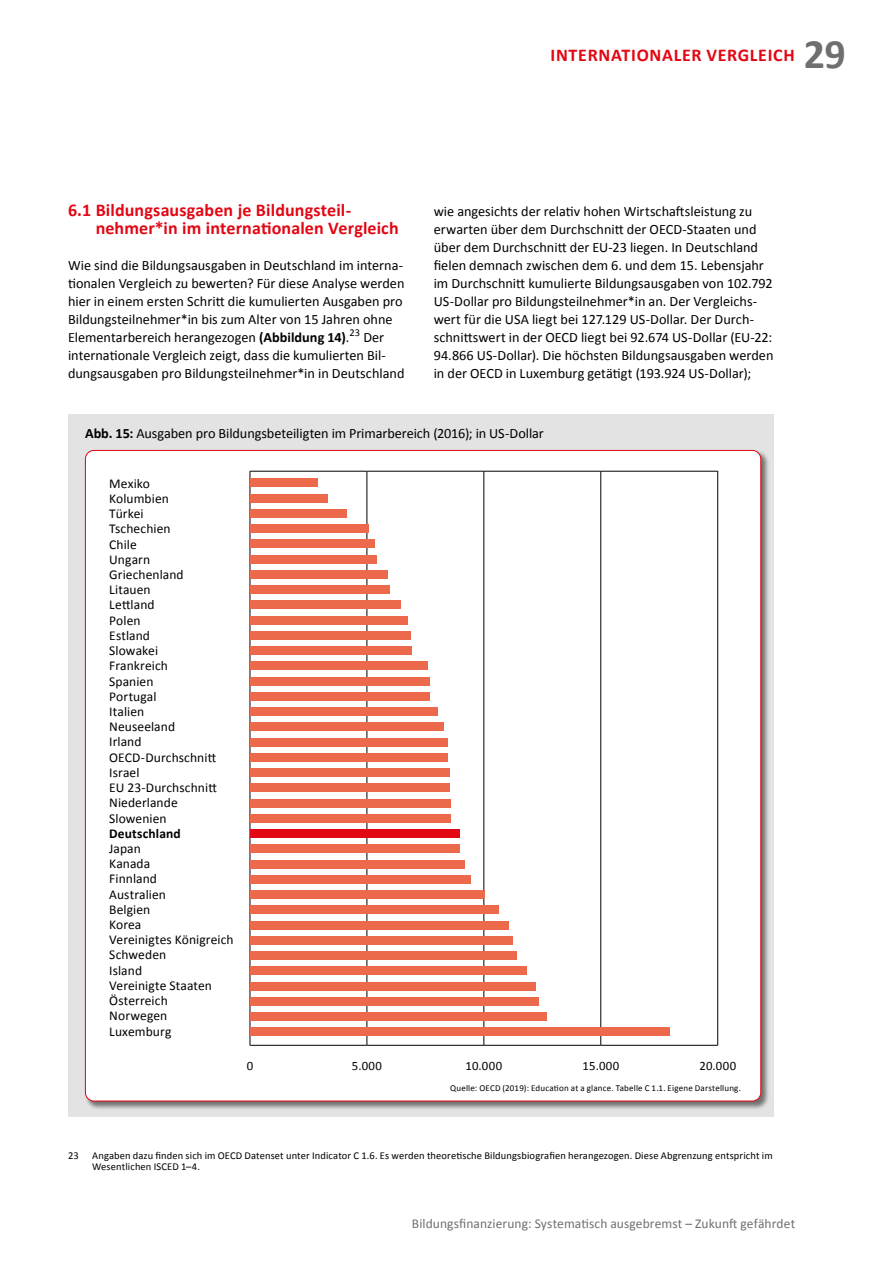
<style>
.page{position:relative;width:893px;height:1263px;background:#fff}
.page>*{position:absolute;margin:0;border:0;box-sizing:border-box;transform-origin:0 0}
.t1{font:700 42px "Calibri";color:#706f6f}
.t2{font:700 18px/18px "Calibri";letter-spacing:.01em;color:#e30613}
.t3{font:14.25px/18px "Calibri";color:#000}
.t4{font:13.5px/15.1px "Calibri";letter-spacing:.005em;color:#000}
.t5{font:13.5px "Calibri";letter-spacing:.005em;color:#706f6f}
.t6{font:700 13.5px "Calibri";letter-spacing:.01em;color:#000}
.t7{font:12.75px "Calibri";letter-spacing:.035em;color:#000}
.t8{font:10.5px/11.2px "Calibri";letter-spacing:.01em;color:#000}
.t9{font:9px "Calibri";letter-spacing:.02em;color:#000}
.s1{font-weight:700}
</style>
<div class="page">
<div style="left:68px;top:414px;width:706px;height:702px;background:#e3e3e3"></div>
<div style="left:85px;top:450px;width:685px;height:660px;background:#000;opacity:.5"></div>
<div style="left:85px;top:450px;width:676px;height:651px;background:#fff;border-radius:9px"></div>
<hr style="left:250px;top:471px;width:1px;height:574px;background:#000">
<hr style="left:250px;top:1045px;width:117px;height:1px;background:#000">
<hr style="left:250px;top:471px;width:117px;height:1px;background:#000">
<hr style="left:367px;top:471px;width:1px;height:574px;background:#000">
<hr style="left:367px;top:1045px;width:117px;height:1px;background:#000">
<hr style="left:367px;top:471px;width:117px;height:1px;background:#000">
<hr style="left:484px;top:471px;width:1px;height:574px;background:#000">
<hr style="left:484px;top:1045px;width:117px;height:1px;background:#000">
<hr style="left:484px;top:471px;width:117px;height:1px;background:#000">
<hr style="left:600px;top:471px;width:1px;height:574px;background:#000">
<hr style="left:601px;top:1045px;width:116px;height:1px;background:#000">
<hr style="left:601px;top:471px;width:116px;height:1px;background:#000">
<hr style="left:717px;top:471px;width:1px;height:574px;background:#000">
<div style="left:250px;top:479px;width:68px;height:8px;background:#ed694b"></div>
<div style="left:250px;top:494px;width:77px;height:8px;background:#ed694b"></div>
<div style="left:250px;top:509px;width:97px;height:9px;background:#ed694b"></div>
<div style="left:250px;top:524px;width:119px;height:9px;background:#ed694b"></div>
<div style="left:250px;top:540px;width:125px;height:8px;background:#ed694b"></div>
<div style="left:250px;top:555px;width:127px;height:8px;background:#ed694b"></div>
<div style="left:250px;top:570px;width:138px;height:9px;background:#ed694b"></div>
<div style="left:250px;top:585px;width:140px;height:9px;background:#ed694b"></div>
<div style="left:250px;top:601px;width:151px;height:8px;background:#ed694b"></div>
<div style="left:250px;top:616px;width:158px;height:8px;background:#ed694b"></div>
<div style="left:250px;top:631px;width:160px;height:9px;background:#ed694b"></div>
<div style="left:250px;top:646px;width:162px;height:9px;background:#ed694b"></div>
<div style="left:250px;top:662px;width:178px;height:8px;background:#ed694b"></div>
<div style="left:250px;top:677px;width:180px;height:8px;background:#ed694b"></div>
<div style="left:250px;top:692px;width:180px;height:9px;background:#ed694b"></div>
<div style="left:250px;top:707px;width:188px;height:9px;background:#ed694b"></div>
<div style="left:250px;top:723px;width:193px;height:8px;background:#ed694b"></div>
<div style="left:250px;top:738px;width:198px;height:8px;background:#ed694b"></div>
<div style="left:250px;top:753px;width:197px;height:9px;background:#ed694b"></div>
<div style="left:250px;top:768px;width:199px;height:9px;background:#ed694b"></div>
<div style="left:250px;top:783px;width:199px;height:9px;background:#ed694b"></div>
<div style="left:250px;top:799px;width:201px;height:8px;background:#ed694b"></div>
<div style="left:250px;top:814px;width:201px;height:8px;background:#ed694b"></div>
<div style="left:250px;top:829px;width:209px;height:9px;background:#e30613"></div>
<div style="left:250px;top:844px;width:209px;height:9px;background:#ed694b"></div>
<div style="left:250px;top:860px;width:215px;height:8px;background:#ed694b"></div>
<div style="left:250px;top:875px;width:221px;height:8px;background:#ed694b"></div>
<div style="left:250px;top:890px;width:235px;height:9px;background:#ed694b"></div>
<div style="left:250px;top:905px;width:249px;height:9px;background:#ed694b"></div>
<div style="left:250px;top:921px;width:259px;height:8px;background:#ed694b"></div>
<div style="left:250px;top:936px;width:263px;height:8px;background:#ed694b"></div>
<div style="left:250px;top:951px;width:267px;height:9px;background:#ed694b"></div>
<div style="left:250px;top:966px;width:276px;height:9px;background:#ed694b"></div>
<div style="left:250px;top:982px;width:286px;height:8px;background:#ed694b"></div>
<div style="left:250px;top:997px;width:288px;height:8px;background:#ed694b"></div>
<div style="left:250px;top:1012px;width:296px;height:9px;background:#ed694b"></div>
<div style="left:250px;top:1027px;width:420px;height:9px;background:#ed694b"></div>
<p class="t2" style="left:551px;top:46px;width:17px">Internationaler</p>
<p class="t2" style="left:706px;top:46px;width:22px">Vergleich</p>
<h1 class="t1" style="left:804px;top:27px;width:44px">29</h1>
<p class="t2" style="left:96px;top:201px;width:305px;text-indent:-28px">6.1 Bildungsausgaben je Bildungsteil&shy;nehmer*in im internationalen Vergleich</p>
<p class="t3" style="left:68px;top:256px;width:338px">Wie sind die Bildungsausgaben in Deutschland im interna&shy;tionalen Vergleich zu bewerten? Für diese Analyse werden hier in einem ersten Schritt die kumulierten Ausgaben pro Bildungsteilnehmer*in bis zum Alter von 15 Jahren ohne Elementarbereich herangezogen <span class="s1">(Abbildung 14)</span>.<sup>23</sup> Der internationale Vergleich zeigt, dass die kumulierten Bil&shy;dungsausgaben pro Bildungsteilnehmer*in in Deutschland</p>
<p class="t3" style="left:434px;top:202px;width:341px">wie angesichts der relativ hohen Wirtschaftsleistung zu erwarten über dem Durchschnitt der OECD-Staaten und über dem Durchschnitt der EU-23 liegen. In Deutschland fielen demnach zwischen dem 6. und dem 15. Lebensjahr im Durchschnitt kumulierte Bildungsausgaben von 102.792<br>US-Dollar pro Bildungsteilnehmer*in an. Der Vergleichs&shy;wert für die USA liegt bei 127.129 US-Dollar. Der Durch&shy;schnittswert in der OECD liegt bei 92.674 US-Dollar (EU-22:<br>94.866 US-Dollar). Die höchsten Bildungsausgaben werden in der OECD in Luxemburg getätigt (193.924 US-Dollar);</p>
<p class="t3" style="left:85px;top:424px;width:460px"><span class="s1">Abb. 15:</span> Ausgaben pro Bildungsbeteiligten im Primarbereich (2016); in US-Dollar</p>
<p class="t4" style="left:109px;top:476px;width:109px">Mexiko<br>Kolumbien<br>Türkei<br>Tschechien<br>Chile<br>Ungarn<br>Griechenland<br>Litauen<br>Lettland<br>Polen<br>Estland<br>Slowakei<br>Frankreich<br>Spanien<br>Portugal<br>Italien<br>Neuseeland<br>Irland<br>OECD-Durchschnitt<br>Israel<br>EU 23-Durchschnitt<br>Niederlande<br>Slowenien</p>
<p class="t6" style="left:109px;top:825px;width:73px">Deutschland</p>
<p class="t4" style="left:109px;top:841px;width:126px">Japan<br>Kanada<br>Finnland<br>Australien<br>Belgien<br>Korea<br>Vereinigtes Königreich<br>Schweden<br>Island<br>Vereinigte Staaten<br>Österreich<br>Norwegen<br>Luxemburg</p>
<p class="t7" style="left:247px;top:1058px;width:8px">0</p>
<p class="t7" style="left:352px;top:1058px;width:32px">5.000</p>
<p class="t7" style="left:466px;top:1058px;width:38px">10.000</p>
<p class="t7" style="left:583px;top:1058px;width:38px">15.000</p>
<p class="t7" style="left:700px;top:1058px;width:38px">20.000</p>
<p class="t9" style="left:450px;top:1082px;width:292px">Quelle: OECD (2019): Education at a glance. Tabelle C 1.1. Eigene Darstellung.</p>
<p class="t8" style="left:68px;top:1150px;width:12px">23</p>
<p class="t8" style="left:92px;top:1150px;width:682px">Angaben dazu finden sich im OECD Datenset unter Indicator C 1.6. Es werden theoretische Bildungsbiografien herangezogen. Diese Abgrenzung entspricht im<br>Wesentlichen ISCED 1–4.</p>
<p class="t5" style="left:412px;top:1215px;width:385px">Bildungsfinanzierung: Systematisch ausgebremst – Zukunft gefährdet</p>
</div>
